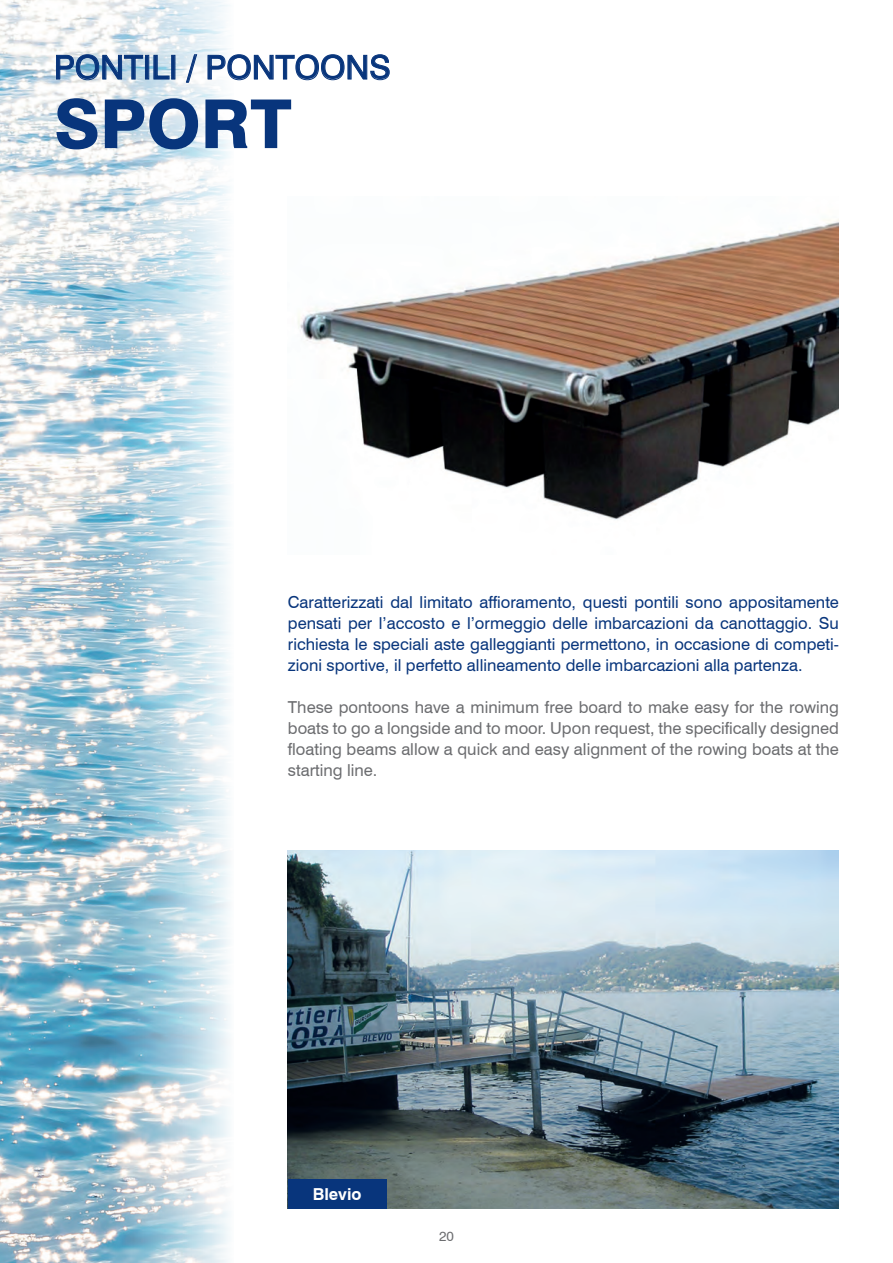
<style>
.page{position:relative;width:893px;height:1263px;background:#fff}
.page>*{position:absolute;margin:0;border:0;box-sizing:border-box;transform-origin:0 0}
.t1{font:800 67.5px "Swiss 721 BT";color:#08357c}
.t2{font:33px "Swiss 721 BT";color:#08357c}
.t3{font:16.5px/21px "Swiss 721 BT";color:#08357c;text-align:justify}
.t4{font:16.5px/21px "Swiss 721 BT";color:#6c6d70;text-align:justify}
.t5{font:700 16.5px "Swiss 721 BT";color:#fff}
.t6{font:13.5px "Swiss 721 BT";color:#6c6d70}
</style>
<div class="page">
<img style="left:0;top:0;width:230px;height:1263px">
<svg style="left:56px;top:54px;width:87px;height:26px;background:#9eb8cf"></svg>
<div style="left:145px;top:55px;width:4px;height:24px;border:1px solid #08357c"></div>
<svg style="left:153px;top:55px;width:17px;height:25px"></svg>
<div style="left:171px;top:55px;width:4px;height:24px;border:1px solid #08357c"></div>
<svg style="left:186px;top:54px;width:12px;height:29px"></svg>
<svg style="left:207px;top:54px;width:183px;height:26px"></svg>
<img style="left:298px;top:219px;width:541px;height:301px">
<img style="left:288px;top:850px;width:551px;height:359px">
<div style="left:288px;top:1179px;width:98px;height:30px;background:#08357c"></div>
<h2 class="t2" style="left:54px;top:47px;width:338px">PONTILI / PONTOONS</h2>
<h1 class="t1" style="left:54px;top:83px;width:239px">SPORT</h1>
<p class="t3" style="left:288px;top:591px;width:553px">Caratterizzati dal limitato affioramento, questi pontili sono appositamente pensati per l’accosto e l’ormeggio delle imbarcazioni da canottaggio. Su richiesta le speciali aste galleggianti permettono, in occasione di competi&shy;zioni sportive, il perfetto allineamento delle imbarcazioni alla partenza.</p>
<p class="t4" style="left:288px;top:696px;width:553px">These pontoons have a minimum free board to make easy for the rowing boats to go a longside and to moor. Upon request, the specifically designed floating beams allow a quick and easy alignment of the rowing boats at the starting line.</p>
<p class="t5" style="left:313px;top:1184px;width:50px">Blevio</p>
<p class="t6" style="left:439px;top:1228px;width:16px">20</p>
</div>
